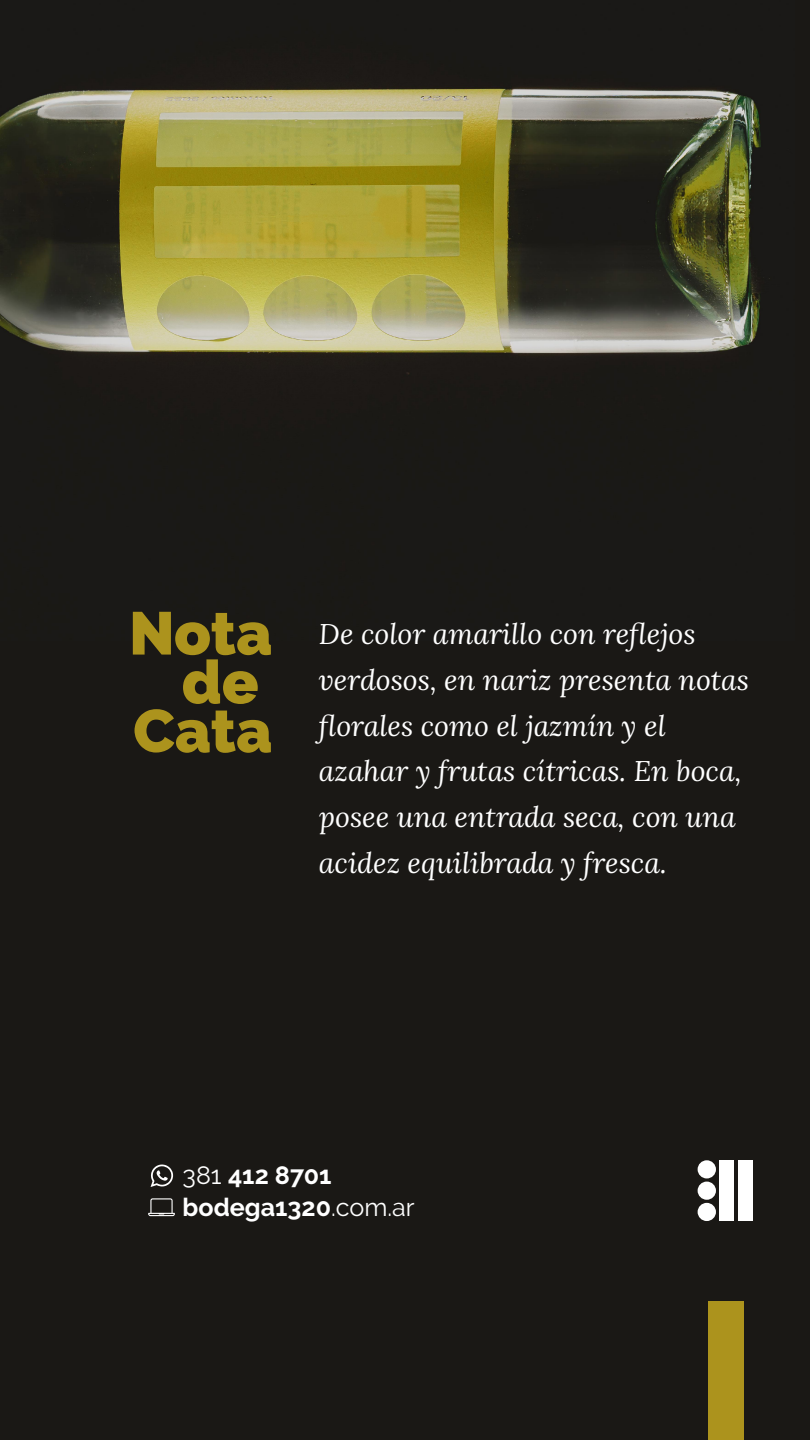
<style>
.page{position:relative;width:810px;height:1440px;background:#1a1815}
.page>*{position:absolute;margin:0;border:0;box-sizing:border-box;transform-origin:0 0}
.t1{font:900 60.22px/48.8px "Raleway";color:#ac931d;text-align:right}
.t2{font:italic 28.5px/45.8px "Lora";color:#fff}
.t3{font:700 25.05px/32.2px "Raleway";color:#fff}
.s1{font-weight:400}
</style>
<div class="page">
<img style="left:0;top:87px;width:770px;height:288px">
<div style="left:708px;top:1301px;width:36px;height:139px;background:#ac931d"></div>
<div style="left:698px;top:1160px;width:18px;height:18px;background:#fff;border-radius:50%"></div>
<div style="left:698px;top:1182px;width:18px;height:18px;background:#fff;border-radius:50%"></div>
<div style="left:698px;top:1203px;width:18px;height:18px;background:#fff;border-radius:50%"></div>
<div style="left:720px;top:1161px;width:14px;height:60px;background:#fff"></div>
<div style="left:738px;top:1161px;width:14px;height:60px;background:#fff"></div>
<svg style="left:151px;top:1165px;width:22px;height:22px"></svg>
<svg style="left:148px;top:1198px;width:27px;height:18px"></svg>
<h1 class="t1" style="left:129px;top:609px;width:144px">Nota de<br>Cata</h1>
<p class="t2" style="left:319px;top:610px;width:432px">De color amarillo con reflejos verdosos, en nariz presenta notas florales como el jazmín y el azahar y frutas cítricas. En boca, posee una entrada seca, con una acidez equilibrada y fresca.</p>
<p class="t3" style="left:183px;top:1159px;width:234px"><span class="s1">381</span> 412 8701 bodega1320<span class="s1">.com.ar</span></p>
</div>
